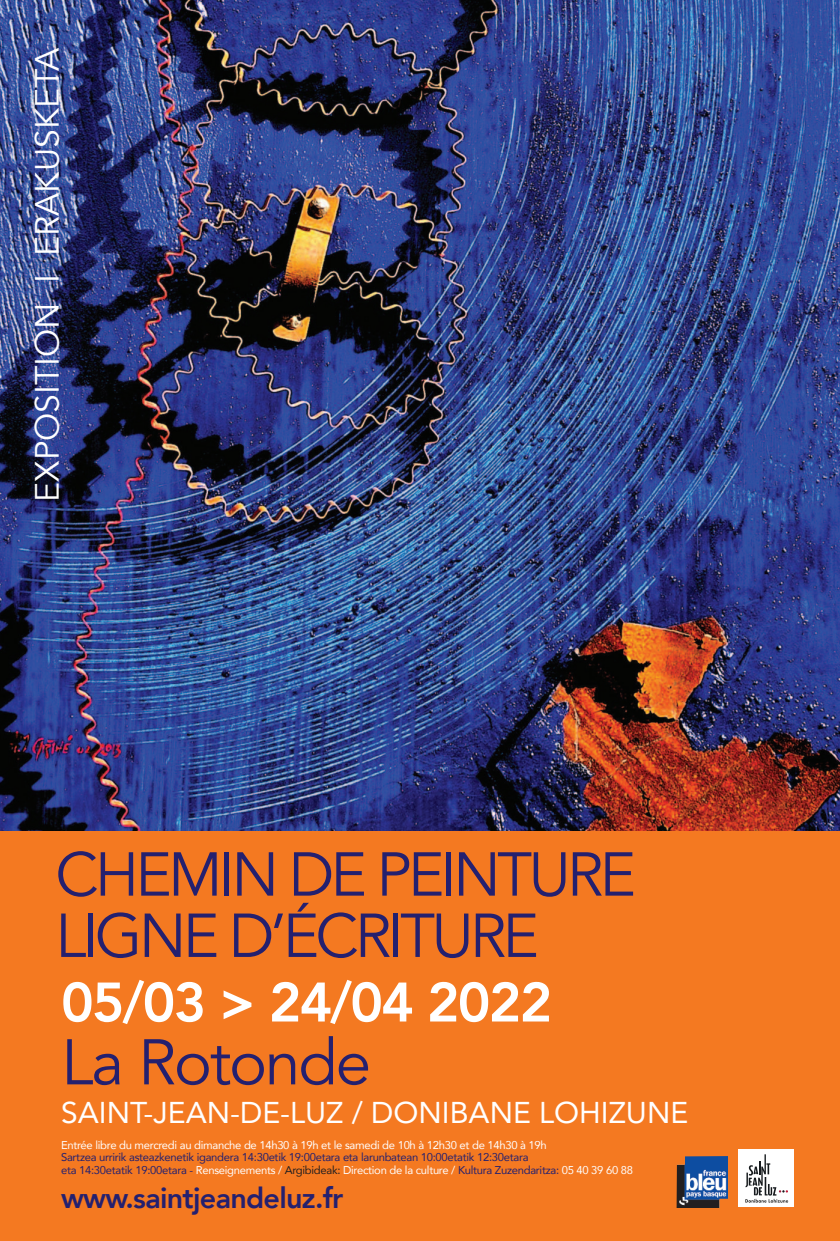
<style>
.page{position:relative;width:840px;height:1241px;background:#fff}
.page>*{position:absolute;margin:0;border:0;box-sizing:border-box;transform-origin:0 0}
.t1{font:63.75px "Avenir";color:#24206f}
.t2{font:61.25px/61.2px "Avenir";letter-spacing:-.06em;color:#24206f}
.t3{font:800 55px "Avenir";letter-spacing:-.03em;color:#fff}
.t4{font:33.75px "Avenir";color:#fff}
.t5{font:30px "Avenir";color:#fff}
.t6{font:800 28.75px "Avenir";letter-spacing:-.025em;color:#24206f}
.t7{font:11.25px/12.5px "Avenir";letter-spacing:-.025em;color:#24206f}
.t8{font:11.25px "Avenir";letter-spacing:-.025em;color:#fff}
.s1{color:#fff}
.s2{color:#231f20}
</style>
<div class="page">
<img style="left:0;top:0;width:840px;height:831px">
<div style="left:0;top:831px;width:840px;height:409px;background:#f47921"></div>
<div style="left:738px;top:1149px;width:56px;height:57px;background:#fff"></div>
<svg style="left:745px;top:1154px;width:43px;height:48px"></svg>
<img style="left:676px;top:1156px;width:52px;height:50px">
<h3 class="t4" style="left:25px;top:501px;width:455px;rotate:-90deg">EXPOSITION I ERAKUSKETA</h3>
<h2 class="t2" style="left:55px;top:845px;width:582px">CHEMIN DE PEINTURE<br>LIGNE D’ÉCRITURE</h2>
<h3 class="t3" style="left:61px;top:966px;width:492px">05/03 &gt; 24/04 2022</h3>
<h1 class="t1" style="left:61px;top:1020px;width:311px">LA ROTONDE</h1>
<h3 class="t5" style="left:61px;top:1092px;width:628px">Saint-Jean-de-Luz / donibane Lohizune</h3>
<p class="t8" style="left:61px;top:1137px;width:487px">entrée libre du mercredi au dimanche de 14h30 à 19h et le samedi de 10h à 12h30 et de 14h30 à 19h</p>
<p class="t7" style="left:61px;top:1151px;width:573px">Sartzea urririk asteazkenetik igandera 14:30etik 19:00etara eta larunbatean 10:00etatik 12:30etara<br>eta 14:30etatik 19:00etara - <span class="s1">Renseignements /</span> <span class="s2">argibideak:</span> <span class="s1">direction de la culture /</span> Kultura zuzendaritza: <span class="s1">05 40 39 60 88</span></p>
<h3 class="t6" style="left:61px;top:1178px;width:284px">www.saintjeandeluz.fr</h3>
</div>
